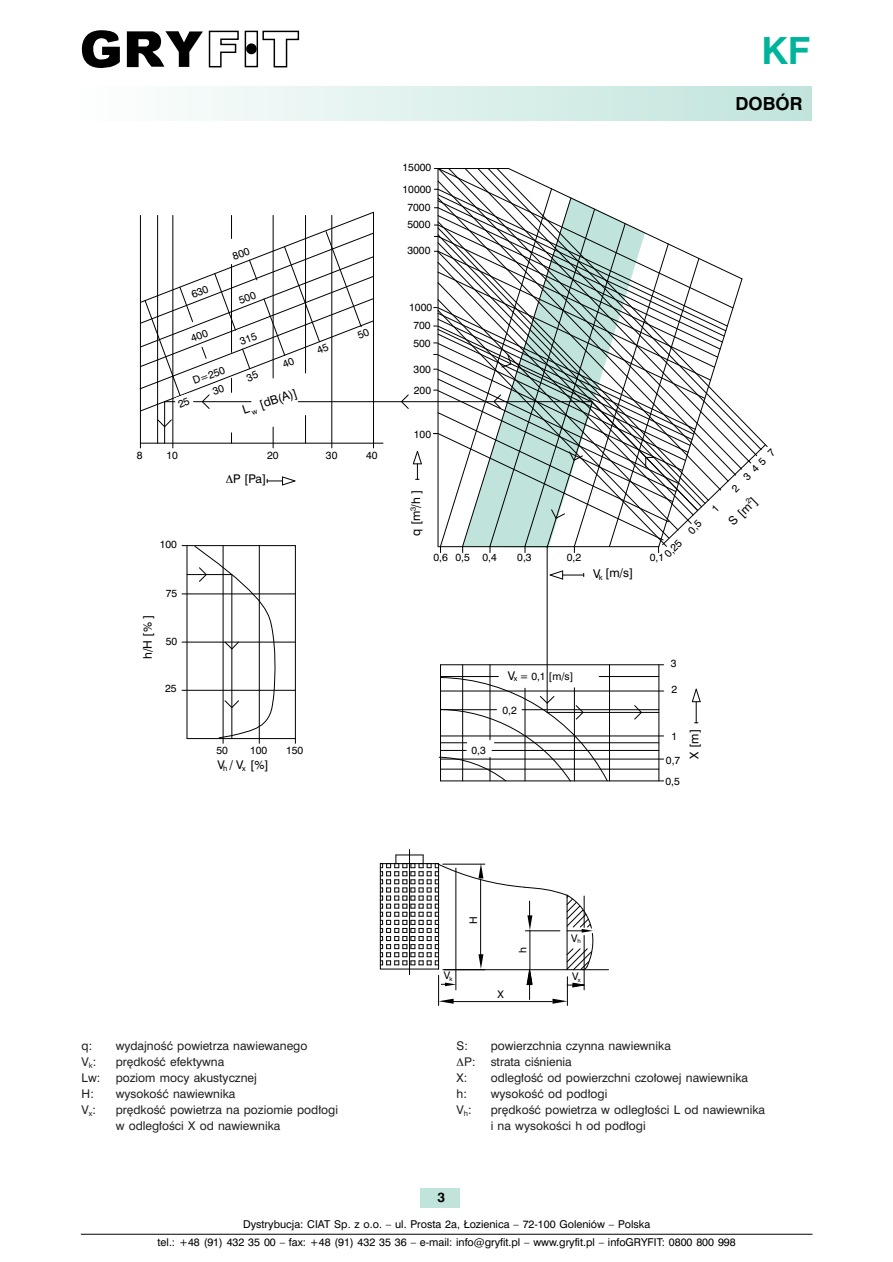
<style>
.page{position:relative;width:893px;height:1262px;background:#fff}
.page>*{position:absolute;margin:0;border:0;box-sizing:border-box;transform-origin:0 0}
.t1{font:700 37.5px "Swiss 721 PL";color:#00b49c}
.t2{font:700 18px "Swiss 721 PL";color:#000}
.t3{font:700 13.5px "Swiss 721 PL";color:#000}
.t4{font:12px/16px "Swiss 721 PL";color:#231f20}
.t5{font:12px "Swiss 721 PL";color:#000}
.t6{font:12px "Helvetica";color:#231f20}
.t7{font:10.8px/17.2px "Swiss 721 PL";color:#000;text-align:center}
.t8{font:10.5px/21.3px "Swiss 721 PL";color:#000}
.t9{font:7.5px "Swiss 721 Cyrillic BT";color:#000}
.t10{font:7.5px "Swiss 721 PL";color:#000}
.t11{font:6px "Swiss 721 PL";color:#000}
.s1{font-size:12px}
</style>
<div class="page">
<div style="left:72px;top:86px;width:739px;height:34px;background:linear-gradient(to right,#feffff,#c0e4db)"></div>
<div style="left:420px;top:1188px;width:39px;height:19px;background:#c0e4dc"></div>
<hr style="left:298px;top:401px;width:294px;height:1px;background:#000">
<hr style="left:440px;top:665px;width:1px;height:116px;background:#000">
<hr style="left:462px;top:665px;width:1px;height:116px;background:#000">
<hr style="left:489px;top:665px;width:1px;height:75px;background:#000">
<hr style="left:295px;top:545px;width:1px;height:198px;background:#000">
<hr style="left:522px;top:709px;width:137px;height:1px;background:#000">
<hr style="left:182px;top:641px;width:113px;height:1px;background:#000">
<hr style="left:182px;top:593px;width:113px;height:1px;background:#000">
<hr style="left:182px;top:545px;width:113px;height:1px;background:#000">
<hr style="left:182px;top:690px;width:113px;height:1px;background:#000">
<hr style="left:187px;top:738px;width:108px;height:1px;background:#000">
<hr style="left:140px;top:443px;width:243px;height:1px;background:#000">
<hr style="left:187px;top:545px;width:1px;height:193px;background:#000">
<hr style="left:223px;top:545px;width:1px;height:198px;background:#000">
<hr style="left:259px;top:545px;width:1px;height:198px;background:#000">
<hr style="left:609px;top:665px;width:1px;height:116px;background:#000">
<hr style="left:658px;top:665px;width:1px;height:116px;background:#000">
<hr style="left:599px;top:676px;width:60px;height:1px;background:#000">
<hr style="left:440px;top:780px;width:223px;height:1px;background:#000">
<hr style="left:440px;top:768px;width:219px;height:1px;background:#000">
<hr style="left:440px;top:735px;width:223px;height:1px;background:#000">
<hr style="left:440px;top:758px;width:223px;height:1px;background:#000">
<hr style="left:440px;top:690px;width:223px;height:1px;background:#000">
<hr style="left:440px;top:664px;width:223px;height:1px;background:#000">
<hr style="left:492px;top:750px;width:167px;height:1px;background:#000">
<hr style="left:494px;top:742px;width:165px;height:1px;background:#000">
<hr style="left:547px;top:712px;width:112px;height:1px;background:#000">
<hr style="left:187px;top:574px;width:45px;height:1px;background:#000">
<svg style="left:194px;top:545px;width:82px;height:193px"></svg>
<hr style="left:231px;top:574px;width:1px;height:164px;background:#000">
<svg style="left:267px;top:476px;width:29px;height:10px"></svg>
<svg style="left:400px;top:394px;width:9px;height:15px"></svg>
<hr style="left:546px;top:546px;width:1px;height:166px;background:#000">
<svg style="left:438px;top:676px;width:170px;height:106px"></svg>
<svg style="left:412px;top:451px;width:10px;height:29px"></svg>
<svg style="left:549px;top:570px;width:35px;height:10px"></svg>
<svg style="left:633px;top:705px;width:9px;height:15px"></svg>
<svg style="left:691px;top:688px;width:10px;height:35px"></svg>
<hr style="left:409px;top:849px;width:1px;height:125px;background:#000">
<hr style="left:444px;top:969px;width:164px;height:1px;background:#000">
<svg style="left:379px;top:854px;width:214px;height:151px"></svg>
<hr style="left:443px;top:969px;width:42px;height:1px;background:#000">
<svg style="left:262px;top:30px;width:38px;height:38px"></svg>
<div style="left:245px;top:31px;width:13px;height:36px;border:1px solid #000"></div>
<div style="left:246px;top:43px;width:11px;height:11px;background:#000;border:1px solid #000;border-radius:50%"></div>
<svg style="left:127px;top:30px;width:112px;height:38px"></svg>
<svg style="left:81px;top:30px;width:39px;height:38px"></svg>
<hr style="left:81px;top:1233px;width:731px;height:1px;background:#000">
<svg style="left:139px;top:211px;width:235px;height:237px"></svg>
<svg style="left:433px;top:168px;width:333px;height:385px"></svg>
<h1 class="t1" style="left:761px;top:32px;width:50px">KF</h1>
<p class="t8" style="left:190px;top:371px;width:35px;rotate:-20deg">D=250</p>
<p class="t5" style="left:241px;top:404px;width:58px;rotate:-18deg">L <sub>w</sub> [dB(A)]</p>
<p class="t8" style="left:137px;top:445px;width:7px">8</p>
<p class="t8" style="left:166px;top:445px;width:13px">10</p>
<p class="t8" style="left:267px;top:445px;width:13px">20</p>
<p class="t8" style="left:160px;top:534px;width:19px">100</p>
<p class="t5" style="left:142px;top:659px;width:46px;rotate:-90deg">h/H [% ]</p>
<p class="t8" style="left:166px;top:582px;width:13px">75</p>
<p class="t8" style="left:166px;top:630px;width:13px">50</p>
<p class="t8" style="left:165px;top:678px;width:13px">25</p>
<p class="t5" style="left:233px;top:472px;width:35px">P [Pa]</p>
<p class="t8" style="left:326px;top:445px;width:13px">30</p>
<p class="t8" style="left:366px;top:445px;width:13px">40</p>
<p class="t8" style="left:402px;top:157px;width:30px">15000<br>10000</p>
<p class="t8" style="left:407px;top:199px;width:25px;line-height:17.2px">7000<br>5000</p>
<p class="t8" style="left:407px;top:241px;width:25px">3000</p>
<p class="t8" style="left:409px;top:298px;width:25px;line-height:18.1px;text-align:center">1000<br>700<br>500</p>
<p class="t8" style="left:413px;top:359px;width:19px">300<br>200</p>
<p class="t8" style="left:414px;top:424px;width:19px">100</p>
<p class="t5" style="left:410px;top:536px;width:48px;rotate:-90deg">q [m /h ]</p>
<p class="t10" style="left:409px;top:511px;width:6px;rotate:-90deg">3</p>
<p class="t8" style="left:659px;top:548px;width:49px;rotate:-46deg">0,25 0,5</p>
<p class="t8" style="left:433px;top:547px;width:65px">0,6 0,5 0,4</p>
<p class="t8" style="left:517px;top:547px;width:16px">0,3</p>
<p class="t8" style="left:567px;top:547px;width:16px">0,2</p>
<p class="t8" style="left:649px;top:547px;width:16px">0,1</p>
<p class="t5" style="left:593px;top:567px;width:42px">V<sub>k</sub> [m/s]</p>
<p class="t8" style="left:507px;top:665px;width:67px"><span class="s1">V</span> = 0,1 [m/s]</p>
<p class="t9" style="left:514px;top:675px;width:5px">x</p>
<p class="t8" style="left:502px;top:700px;width:16px">0,2</p>
<p class="t8" style="left:671px;top:653px;width:7px">3</p>
<p class="t8" style="left:671px;top:679px;width:7px">2</p>
<p class="t8" style="left:216px;top:740px;width:13px">50</p>
<p class="t8" style="left:471px;top:740px;width:16px">0,3</p>
<p class="t8" style="left:250px;top:740px;width:19px">100</p>
<p class="t8" style="left:286px;top:740px;width:19px">150</p>
<p class="t5" style="left:217px;top:758px;width:53px">V / V [%]</p>
<p class="t9" style="left:223px;top:764px;width:6px">h</p>
<p class="t9" style="left:242px;top:764px;width:5px">x</p>
<p class="t8" style="left:671px;top:726px;width:7px">1</p>
<p class="t8" style="left:665px;top:749px;width:16px">0,7<br>0,5</p>
<p class="t5" style="left:688px;top:758px;width:31px;rotate:-90deg">X [m]</p>
<h2 class="t2" style="left:735px;top:95px;width:69px">DOBÓR</h2>
<p class="t8" style="left:726px;top:483px;width:58px;rotate:-46deg">2 3457</p>
<p class="t5" style="left:726px;top:519px;width:36px;rotate:-45deg">S [m ]</p>
<p class="t8" style="left:463px;top:923px;width:9px;rotate:-90deg">H</p>
<p class="t8" style="left:512px;top:953px;width:7px;rotate:-90deg">h</p>
<p class="t8" style="left:571px;top:927px;width:11px">V<sub>h</sub></p>
<p class="t8" style="left:444px;top:965px;width:10px">V<sub>k</sub></p>
<p class="t11" style="left:578px;top:976px;width:4px">x</p>
<p class="t8" style="left:572px;top:966px;width:8px">V</p>
<p class="t8" style="left:497px;top:984px;width:8px">X</p>
<p class="t4" style="left:82px;top:1038px;width:12px">q:</p>
<p class="t4" style="left:116px;top:1038px;width:193px">wydajnoÊç powietrza nawiewanego</p>
<p class="t4" style="left:82px;top:1054px;width:16px">V<sub>k</sub>:</p>
<p class="t4" style="left:116px;top:1054px;width:110px">pr´dkoÊç efektywna</p>
<p class="t4" style="left:82px;top:1070px;width:20px">Lw:</p>
<p class="t4" style="left:116px;top:1070px;width:143px">poziom mocy akustycznej</p>
<p class="t4" style="left:82px;top:1086px;width:14px">H:</p>
<p class="t4" style="left:116px;top:1086px;width:121px">wysokoÊç nawiewnika</p>
<p class="t4" style="left:82px;top:1102px;width:16px">V<sub>x</sub>:</p>
<p class="t4" style="left:116px;top:1102px;width:224px">pr´dkoÊç powietrza na poziomie pod∏ogi w odleg∏oÊci X od nawiewnika</p>
<p class="t4" style="left:456px;top:1038px;width:13px">S:</p>
<p class="t4" style="left:490px;top:1038px;width:182px">powierzchnia czynna nawiewnika</p>
<p class="t6" style="left:464px;top:1057px;width:13px">P:</p>
<p class="t4" style="left:490px;top:1054px;width:82px">strata ciÊnienia</p>
<p class="t4" style="left:456px;top:1070px;width:12px">X:</p>
<p class="t4" style="left:490px;top:1070px;width:259px">odleg∏oÊç od powierzchni czo∏owej nawiewnika</p>
<p class="t4" style="left:456px;top:1086px;width:12px">h:</p>
<p class="t4" style="left:490px;top:1086px;width:118px">wysokoÊç od pod∏ogi</p>
<p class="t4" style="left:456px;top:1102px;width:17px">V<sub>h</sub>:</p>
<p class="t4" style="left:490px;top:1102px;width:276px">pr´dkoÊç powietrza w odleg∏oÊci L od nawiewnika i na wysokoÊci h od pod∏ogi</p>
<p class="t3" style="left:437px;top:1190px;width:9px">3</p>
<p class="t7" style="left:158px;top:1216px;width:579px">Dystrybucja: CIAT Sp. z o.o. – ul. Prosta 2a, ¸ozienica – 72-100 Goleniów – Polska<br>tel.: +48 (91) 432 35 00 – fax: +48 (91) 432 35 36 – e-mail: info@gryfit.pl – www.gryfit.pl – infoGRYFIT: 0800 800 998</p>
</div>
